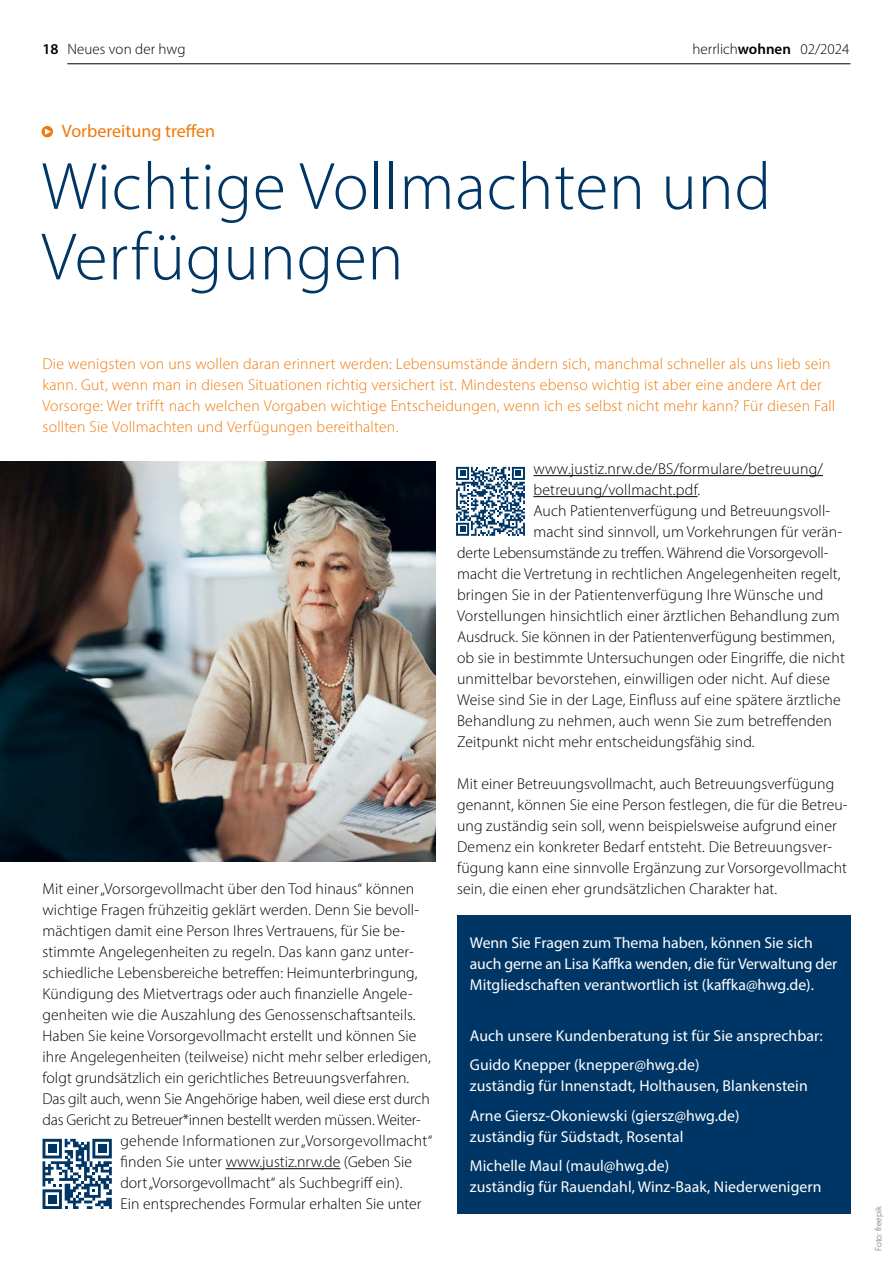
<style>
.page{position:relative;width:893px;height:1263px;background:#fff}
.page>*{position:absolute;margin:0;border:0;box-sizing:border-box;transform-origin:0 0}
.t1{font:300 67.5px/70.5px "Myriad Pro";letter-spacing:.01em;color:#003665}
.t2{font:18px "Myriad Pro";color:#ef7a0b}
.t3{font:300 15.75px/21px "Myriad Pro";letter-spacing:.005em;color:#000}
.t4{font:15.75px/29.5px "Myriad Pro";letter-spacing:.005em;color:#fff}
.t5{font:300 15.75px/21px "Myriad Pro";letter-spacing:.015em;color:#ef7a0b}
.t6{font:300 15.75px "Myriad Pro";letter-spacing:-.015em;color:#000}
.t7{font:300 15px "Myriad Pro";color:#000}
.t8{font:300 9px "Myriad Pro";letter-spacing:.005em;color:#565656}
.s1{font-weight:600}
</style>
<div class="page">
<hr style="left:67px;top:63px;width:783px;height:1px;background:#000">
<svg style="left:42px;top:126px;width:11px;height:11px"></svg>
<svg style="left:45px;top:129px;width:6px;height:6px"></svg>
<hr style="left:226px;top:1168px;width:114px;height:1px;background:#000">
<hr style="left:533px;top:475px;width:290px;height:1px;background:#000">
<hr style="left:533px;top:496px;width:165px;height:1px;background:#000">
<div style="left:457px;top:915px;width:393px;height:298px;background:#003665"></div>
<img style="left:0;top:462px;width:436px;height:399px">
<svg style="left:43px;top:1139px;width:69px;height:70px"></svg>
<div style="left:48px;top:1144px;width:8px;height:9px;background:#003665"></div>
<div style="left:98px;top:1144px;width:8px;height:9px;background:#003665"></div>
<div style="left:48px;top:1195px;width:8px;height:8px;background:#003665"></div>
<svg style="left:456px;top:467px;width:69px;height:69px"></svg>
<p class="t7" style="left:43px;top:40px;width:145px"><span class="s1">18</span> Neues von der hwg</p>
<p class="t7" style="left:692px;top:40px;width:159px">herrlich<span class="s1">wohnen</span> 02/2024</p>
<p class="t2" style="left:62px;top:120px;width:155px">Vorbereitung treffen</p>
<h1 class="t1" style="left:41px;top:151px;width:731px">Wichtige Vollmachten und<br>Verfügungen</h1>
<p class="t5" style="left:43px;top:353px;width:794px">Die wenigsten von uns wollen daran erinnert werden: Lebensumstände ändern sich, manchmal schneller als uns lieb sein kann. Gut, wenn man in diesen Situationen richtig versichert ist. Mindestens ebenso wichtig ist aber eine andere Art der Vorsorge: Wer trifft nach welchen Vorgaben wichtige Entscheidungen, wenn ich es selbst nicht mehr kann? Für diesen Fall sollten Sie Vollmachten und Verfügungen bereithalten.</p>
<p class="t3" style="left:43px;top:878px;width:373px">Mit einer „Vorsorgevollmacht über den Tod hinaus“ können</p>
<p class="t3" style="left:43px;top:899px;width:378px">wichtige Fragen frühzeitig geklärt werden. Denn Sie bevoll-</p>
<p class="t3" style="left:43px;top:920px;width:364px">mächtigen damit eine Person Ihres Vertrauens, für Sie be-</p>
<p class="t3" style="left:43px;top:941px;width:373px">stimmte Angelegenheiten zu regeln. Das kann ganz unter-</p>
<p class="t3" style="left:43px;top:962px;width:376px">schiedliche Lebensbereiche betreffen: Heimunterbringung,</p>
<p class="t3" style="left:43px;top:983px;width:372px">Kündigung des Mietvertrags oder auch finanzielle Angele-</p>
<p class="t3" style="left:43px;top:1004px;width:375px">genheiten wie die Auszahlung des Genossenschaftsanteils.</p>
<p class="t3" style="left:43px;top:1025px;width:375px">Haben Sie keine Vorsorgevollmacht erstellt und können Sie</p>
<p class="t3" style="left:43px;top:1046px;width:390px">ihre Angelegenheiten (teilweise) nicht mehr selber erledigen,</p>
<p class="t3" style="left:43px;top:1067px;width:368px">folgt grundsätzlich ein gerichtliches Betreuungsverfahren.</p>
<p class="t6" style="left:43px;top:1089px;width:389px">Das gilt auch, wenn Sie Angehörige haben, weil diese erst durch</p>
<p class="t6" style="left:43px;top:1110px;width:379px">das Gericht zu Betreuer*innen bestellt werden müssen. Weiter-</p>
<p class="t3" style="left:120px;top:1130px;width:313px">gehende Informationen zur „Vorsorgevollmacht“</p>
<p class="t3" style="left:120px;top:1151px;width:293px">finden Sie unter www.justiz.nrw.de (Geben Sie</p>
<p class="t3" style="left:120px;top:1172px;width:284px">dort „Vorsorgevollmacht“ als Suchbegriff ein).</p>
<p class="t3" style="left:120px;top:1193px;width:303px">Ein entsprechendes Formular erhalten Sie unter</p>
<p class="t3" style="left:533px;top:458px;width:291px">www.justiz.nrw.de/BS/formulare/betreuung/</p>
<p class="t3" style="left:533px;top:479px;width:168px">betreuung/vollmacht.pdf.</p>
<p class="t3" style="left:533px;top:500px;width:298px">Auch Patientenverfügung und Betreuungsvoll-</p>
<p class="t3" style="left:533px;top:521px;width:310px">macht sind sinnvoll, um Vorkehrungen für verän-</p>
<p class="t3" style="left:457px;top:542px;width:373px">derte Lebensumstände zu treffen. Während die Vorsorgevoll-</p>
<p class="t3" style="left:457px;top:563px;width:385px">macht die Vertretung in rechtlichen Angelegenheiten regelt,</p>
<p class="t3" style="left:457px;top:584px;width:368px">bringen Sie in der Patientenverfügung Ihre Wünsche und</p>
<p class="t3" style="left:457px;top:605px;width:384px">Vorstellungen hinsichtlich einer ärztlichen Behandlung zum</p>
<p class="t3" style="left:457px;top:626px;width:379px">Ausdruck. Sie können in der Patientenverfügung bestimmen,</p>
<p class="t3" style="left:457px;top:647px;width:389px">ob sie in bestimmte Untersuchungen oder Eingriffe, die nicht</p>
<p class="t3" style="left:457px;top:668px;width:374px">unmittelbar bevorstehen, einwilligen oder nicht. Auf diese</p>
<p class="t3" style="left:457px;top:689px;width:385px">Weise sind Sie in der Lage, Einfluss auf eine spätere ärztliche</p>
<p class="t3" style="left:457px;top:710px;width:376px">Behandlung zu nehmen, auch wenn Sie zum betreffenden</p>
<p class="t3" style="left:457px;top:731px;width:299px">Zeitpunkt nicht mehr entscheidungsfähig sind.</p>
<p class="t3" style="left:457px;top:773px;width:392px">Mit einer Betreuungsvollmacht, auch Betreuungsverfügung genannt, können Sie eine Person festlegen, die für die Betreu&shy;ung zuständig sein soll, wenn beispielsweise aufgrund einer Demenz ein konkreter Bedarf entsteht. Die Betreuungsver&shy;fügung kann eine sinnvolle Ergänzung zur Vorsorgevollmacht sein, die einen eher grundsätzlichen Charakter hat.</p>
<p class="t4" style="left:470px;top:932px;width:369px;line-height:21px">Wenn Sie Fragen zum Thema haben, können Sie sich auch gerne an Lisa Kaffka wenden, die für Verwaltung der<br>Mitgliedschaften verantwortlich ist (kaffka@hwg.de).</p>
<p class="t4" style="left:470px;top:1020px;width:354px">Auch unsere Kundenberatung ist für Sie ansprechbar:<br>Guido Knepper (knepper@hwg.de)</p>
<p class="t4" style="left:470px;top:1071px;width:339px">zuständig für Innenstadt, Holthausen, Blankenstein<br>Arne Giersz-Okoniewski (giersz@hwg.de)</p>
<p class="t4" style="left:470px;top:1121px;width:215px">zuständig für Südstadt, Rosental<br>Michelle Maul (maul@hwg.de)</p>
<p class="t4" style="left:470px;top:1172px;width:353px">zuständig für Rauendahl, Winz-Baak, Niederwenigern</p>
<p class="t8" style="left:873px;top:1251px;width:46px;rotate:-90deg">Foto: freepik</p>
</div>
